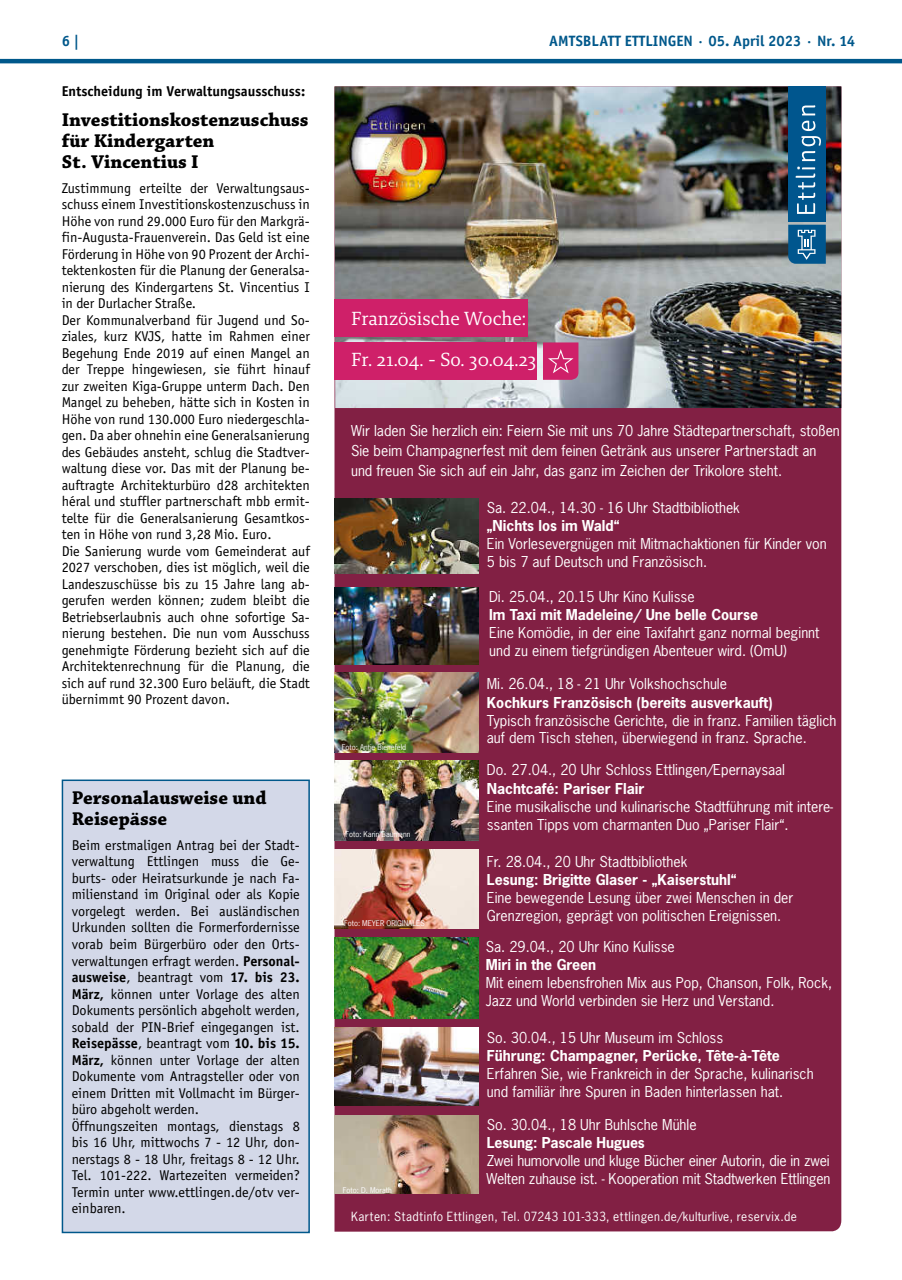
<style>
.page{position:relative;width:902px;height:1280px;background:#fff}
.page>*{position:absolute;margin:0;border:0;box-sizing:border-box;transform-origin:0 0}
.t1{font:700 19.5px/21px "Chaparral Pro";color:#000}
.t2{font:19.35px "Brando";color:#fff}
.t3{font:700 15px "Officina Sans";color:#00588b}
.t4{font:14.25px/16.5px "Officina Sans";color:#000}
.t5{font:700 14.25px "Officina Sans";color:#000}
.t6{font:14.1px/18px "News Gothic Std";color:#fff}
.t7{font:700 14.1px "News Gothic Std";color:#fff}
.t8{font:11.85px "News Gothic";letter-spacing:.035em;color:#fff}
.t9{font:7.5px "News Gothic Std";color:#fff}
.s1{font-weight:700}
</style>
<div class="page">
<hr style="left:0;top:59px;width:901px;height:4px;background:#00588b">
<div style="left:62px;top:780px;width:247px;height:452px;background:#d3d8e8"></div>
<div style="left:62px;top:779px;width:248px;height:454px;border:2px solid #00588b"></div>
<div style="left:334px;top:408px;width:507px;height:824px;background:#822044"></div>
<img style="left:334px;top:86px;width:507px;height:322px">
<div style="left:788px;top:86px;width:37px;height:136px;background:#00568e"></div>
<svg style="left:788px;top:225px;width:37px;height:39px"></svg>
<svg style="left:801px;top:105px;width:14px;height:10px"></svg>
<svg style="left:801px;top:121px;width:19px;height:40px"></svg>
<svg style="left:795px;top:167px;width:20px;height:47px"></svg>
<div style="left:334px;top:342px;width:203px;height:38px;background:#cf2069"></div>
<div style="left:334px;top:300px;width:194px;height:37px;background:#cf2069"></div>
<svg style="left:543px;top:342px;width:35px;height:38px"></svg>
<img style="left:334px;top:672px;width:144px;height:80px">
<img style="left:347px;top:102px;width:103px;height:104px">
<img style="left:334px;top:588px;width:144px;height:76px">
<img style="left:334px;top:498px;width:144px;height:75px">
<img style="left:334px;top:761px;width:144px;height:79px">
<img style="left:334px;top:850px;width:144px;height:79px">
<img style="left:334px;top:937px;width:144px;height:81px">
<img style="left:334px;top:1027px;width:144px;height:78px">
<img style="left:334px;top:1115px;width:144px;height:78px">
<p class="t3" style="left:62px;top:32px;width:19px">6 |</p>
<p class="t3" style="left:549px;top:32px;width:307px">AMTSBLATT ETTLINGEN · 05. April 2023 · Nr. 14</p>
<p class="t5" style="left:62px;top:83px;width:245px">Entscheidung im Verwaltungsausschuss:</p>
<h1 class="t1" style="left:62px;top:110px;width:248px">Investitionskostenzuschuss für Kindergarten<br>St. Vincentius I</h1>
<p class="t4" style="left:62px;top:180px;width:250px">Zustimmung erteilte der Verwaltungsaus&shy;schuss einem Investitionskostenzuschuss in Höhe von rund 29.000 Euro für den Markgrä&shy;fin-Augusta-Frauenverein. Das Geld ist eine Förderung in Höhe von 90 Prozent der Archi&shy;tektenkosten für die Planung der Generalsa&shy;nierung des Kindergartens St. Vincentius I in der Durlacher Straße.<br>Der Kommunalverband für Jugend und So&shy;ziales, kurz KVJS, hatte im Rahmen einer Begehung Ende 2019 auf einen Mangel an der Treppe hingewiesen, sie führt hinauf zur zweiten Kiga-Gruppe unterm Dach. Den Mangel zu beheben, hätte sich in Kosten in Höhe von rund 130.000 Euro niedergeschla&shy;gen. Da aber ohnehin eine Generalsanierung des Gebäudes ansteht, schlug die Stadtver&shy;waltung diese vor. Das mit der Planung be&shy;auftragte Architekturbüro d28 architekten héral und stuffler partnerschaft mbb ermit&shy;telte für die Generalsanierung Gesamtkos&shy;ten in Höhe von rund 3,28 Mio. Euro.<br>Die Sanierung wurde vom Gemeinderat auf 2027 verschoben, dies ist möglich, weil die Landeszuschüsse bis zu 15 Jahre lang ab&shy;gerufen werden können; zudem bleibt die Betriebserlaubnis auch ohne sofortige Sa&shy;nierung bestehen. Die nun vom Ausschuss genehmigte Förderung bezieht sich auf die Architektenrechnung für die Planung, die sich auf rund 32.300 Euro beläuft, die Stadt übernimmt 90 Prozent davon.</p>
<h2 class="t2" style="left:351px;top:305px;width:177px">Französische Woche:</h2>
<h2 class="t2" style="left:351px;top:346px;width:187px">Fr. 21.04. - So. 30.04.23</h2>
<p class="t6" style="left:351px;top:421px;width:490px;line-height:20px">Wir laden Sie herzlich ein: Feiern Sie mit uns 70 Jahre Städtepartnerschaft, stoßen<br>Sie beim Champagnerfest mit dem feinen Getränk aus unserer Partnerstadt an und freuen Sie sich auf ein Jahr, das ganz im Zeichen der Trikolore steht.</p>
<p class="t6" style="left:487px;top:498px;width:254px">Sa. 22.04., 14.30 - 16 Uhr Stadtbibliothek</p>
<p class="t7" style="left:487px;top:516px;width:134px">„Nichts los im Wald“</p>
<p class="t6" style="left:487px;top:534px;width:341px">Ein Vorlesevergnügen mit Mitmachaktionen für Kinder von<br>5 bis 7 auf Deutsch und Französisch.</p>
<p class="t6" style="left:489px;top:588px;width:207px">Di. 25.04., 20.15 Uhr Kino Kulisse</p>
<p class="t7" style="left:489px;top:606px;width:270px">Im Taxi mit Madeleine/ Une belle Course</p>
<p class="t6" style="left:489px;top:624px;width:332px">Eine Komödie, in der eine Taxifahrt ganz normal beginnt und zu einem tiefgründigen Abenteuer wird. (OmU)</p>
<p class="t6" style="left:487px;top:675px;width:242px">Mi. 26.04., 18 - 21 Uhr Volkshochschule</p>
<p class="t7" style="left:487px;top:693px;width:287px">Kochkurs Französisch (bereits ausverkauft)</p>
<p class="t6" style="left:487px;top:711px;width:351px">Typisch französische Gerichte, die in franz. Familien täglich auf dem Tisch stehen, überwiegend in franz. Sprache.</p>
<p class="t9" style="left:342px;top:742px;width:66px">Foto: Antje Bienefeld</p>
<h1 class="t1" style="left:72px;top:788px;width:196px">Personalausweise und<br>Reisepässe</h1>
<p class="t4" style="left:72px;top:837px;width:230px">Beim erstmaligen Antrag bei der Stadt&shy;verwaltung Ettlingen muss die Ge&shy;burts- oder Heiratsurkunde je nach Fa&shy;milienstand im Original oder als Kopie vorgelegt werden. Bei ausländischen Urkunden sollten die Formerfordernisse vorab beim Bürgerbüro oder den Orts&shy;verwaltungen erfragt werden. <span class="s1">Personal&shy;ausweise</span>, beantragt vom <span class="s1">17. bis 23.<br>März,</span> können unter Vorlage des alten Dokuments persönlich abgeholt werden, sobald der PIN-Brief eingegangen ist.<br><span class="s1">Reisepässe</span>, beantragt vom <span class="s1">10. bis 15.<br>März,</span> können unter Vorlage der alten Dokumente vom Antragsteller oder von einem Dritten mit Vollmacht im Bürger&shy;büro abgeholt werden.<br>Öffnungszeiten montags, dienstags 8 bis 16 Uhr, mittwochs 7 - 12 Uhr, don&shy;nerstags 8 - 18 Uhr, freitags 8 - 12 Uhr.<br>Tel. 101-222. Wartezeiten vermeiden?<br>Termin unter www.ettlingen.de/otv ver&shy;einbaren.</p>
<p class="t9" style="left:345px;top:830px;width:66px">Foto: Karin Baumann</p>
<p class="t9" style="left:344px;top:918px;width:82px">Foto: MEYER ORIGINALES</p>
<p class="t9" style="left:343px;top:1185px;width:50px">Foto: D. Morath</p>
<p class="t6" style="left:487px;top:761px;width:300px">Do. 27.04., 20 Uhr Schloss Ettlingen/Epernaysaal</p>
<p class="t7" style="left:487px;top:779px;width:159px">Nachtcafé: Pariser Flair</p>
<p class="t6" style="left:487px;top:797px;width:348px">Eine musikalische und kulinarische Stadtführung mit intere&shy;ssanten Tipps vom charmanten Duo „Pariser Flair“.</p>
<p class="t6" style="left:487px;top:852px;width:202px">Fr. 28.04., 20 Uhr Stadtbibliothek</p>
<p class="t7" style="left:487px;top:870px;width:251px">Lesung: Brigitte Glaser - „Kaiserstuhl“</p>
<p class="t6" style="left:487px;top:888px;width:308px">Eine bewegende Lesung über zwei Menschen in der<br>Grenzregion, geprägt von politischen Ereignissen.</p>
<p class="t6" style="left:486px;top:937px;width:190px">Sa. 29.04., 20 Uhr Kino Kulisse</p>
<p class="t7" style="left:486px;top:955px;width:112px">Miri in the Green</p>
<p class="t6" style="left:486px;top:974px;width:348px">Mit einem lebensfrohen Mix aus Pop, Chanson, Folk, Rock,<br>Jazz und World verbinden sie Herz und Verstand.</p>
<p class="t6" style="left:487px;top:1028px;width:238px">So. 30.04., 15 Uhr Museum im Schloss</p>
<p class="t7" style="left:487px;top:1046px;width:294px">Führung: Champagner, Perücke, Tête-à-Tête</p>
<p class="t6" style="left:487px;top:1065px;width:328px">Erfahren Sie, wie Frankreich in der Sprache, kulinarisch und familiär ihre Spuren in Baden hinterlassen hat.</p>
<p class="t6" style="left:487px;top:1115px;width:211px">So. 30.04., 18 Uhr Buhlsche Mühle</p>
<p class="t7" style="left:487px;top:1133px;width:159px">Lesung: Pascale Hugues</p>
<p class="t6" style="left:486px;top:1151px;width:345px">Zwei humorvolle und kluge Bücher einer Autorin, die in zwei<br>Welten zuhause ist. - Kooperation mit Stadtwerken Ettlingen</p>
<p class="t8" style="left:351px;top:1208px;width:447px">Karten: Stadtinfo Ettlingen, Tel. 07243 101-333, ettlingen.de/kulturlive, reservix.de</p>
</div>
